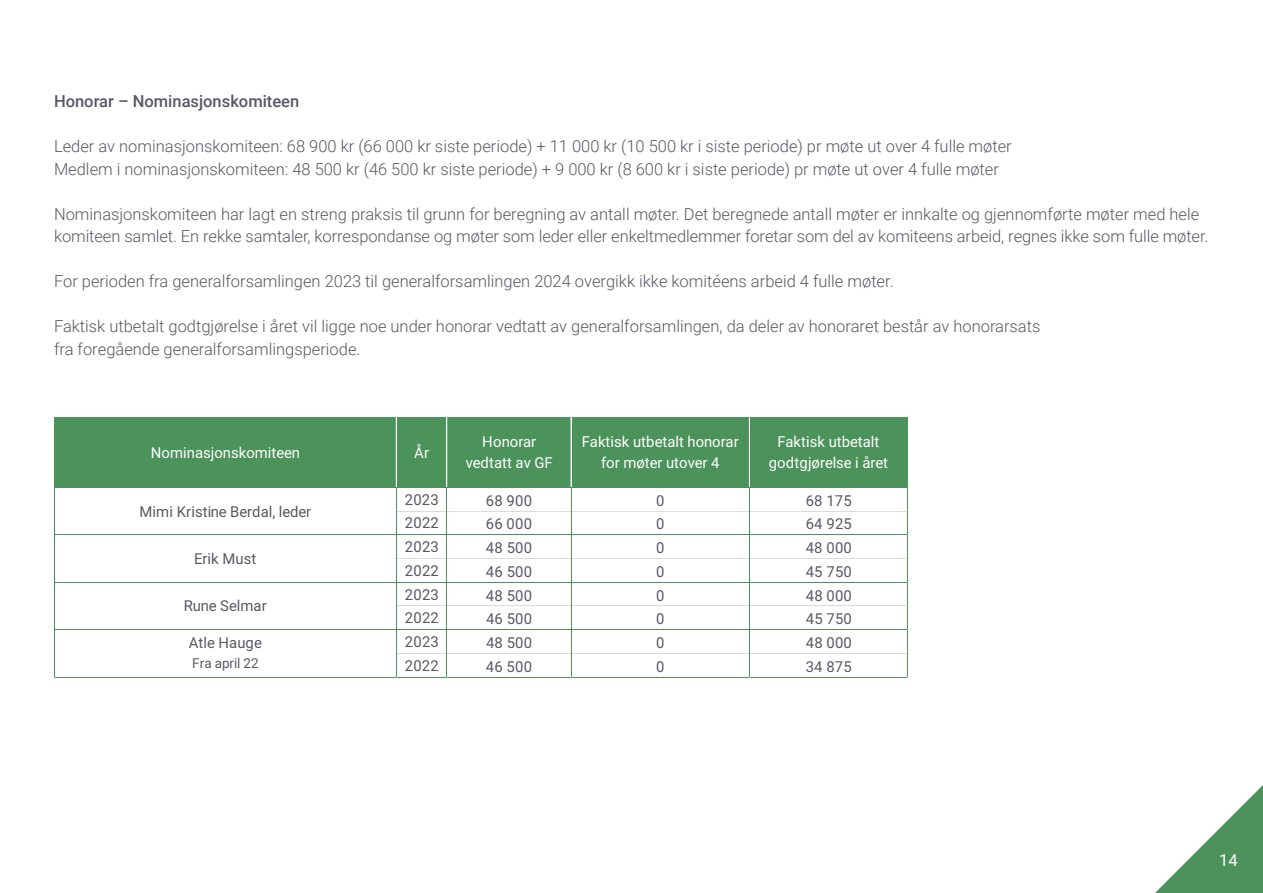
<style>
.page{position:relative;width:1263px;height:893px;background:#fff}
.page>*{position:absolute;margin:0;border:0;box-sizing:border-box;transform-origin:0 0}
.t1{font:300 16.5px/22.5px "Roboto";color:#5a5763}
.t2{font:500 16.5px "Roboto";color:#5a5763}
.t3{font:16.5px "Roboto";color:#fff}
.t4{font:15px "Roboto";letter-spacing:.015em;color:#5b5864}
.t5{font:15px/21.5px "Roboto";color:#fff;text-align:center}
.t6{font:15px "Roboto";letter-spacing:-.005em;color:#5b5864}
.t7{font:13.65px "Roboto";letter-spacing:-.005em;color:#5b5864}
</style>
<div class="page">
<svg style="left:1155px;top:785px;width:108px;height:108px"></svg>
<div style="left:54px;top:417px;width:854px;height:71px;background:#4c925b"></div>
<hr style="left:396px;top:417px;width:1px;height:70px;background:#fff">
<hr style="left:446px;top:417px;width:1px;height:70px;background:#fff">
<hr style="left:447px;top:417px;width:1px;height:70px;background:#fff">
<hr style="left:571px;top:417px;width:1px;height:70px;background:#fff">
<hr style="left:749px;top:417px;width:1px;height:70px;background:#fff">
<hr style="left:397px;top:511px;width:49px;height:1px;background:#dbdade">
<hr style="left:447px;top:511px;width:124px;height:1px;background:#dbdade">
<hr style="left:571px;top:511px;width:178px;height:1px;background:#dbdade">
<hr style="left:750px;top:511px;width:157px;height:1px;background:#dbdade">
<hr style="left:54px;top:534px;width:854px;height:1px;background:#4c925b">
<hr style="left:397px;top:558px;width:49px;height:1px;background:#dbdade">
<hr style="left:447px;top:558px;width:124px;height:1px;background:#dbdade">
<hr style="left:571px;top:558px;width:178px;height:1px;background:#dbdade">
<hr style="left:750px;top:558px;width:157px;height:1px;background:#dbdade">
<hr style="left:54px;top:582px;width:854px;height:1px;background:#4c925b">
<hr style="left:397px;top:605px;width:49px;height:1px;background:#dbdade">
<hr style="left:447px;top:605px;width:124px;height:1px;background:#dbdade">
<hr style="left:571px;top:605px;width:178px;height:1px;background:#dbdade">
<hr style="left:750px;top:605px;width:157px;height:1px;background:#dbdade">
<hr style="left:54px;top:629px;width:854px;height:1px;background:#4c925b">
<hr style="left:397px;top:653px;width:49px;height:1px;background:#dbdade">
<hr style="left:447px;top:653px;width:124px;height:1px;background:#dbdade">
<hr style="left:571px;top:653px;width:178px;height:1px;background:#dbdade">
<hr style="left:750px;top:653px;width:157px;height:1px;background:#dbdade">
<hr style="left:54px;top:487px;width:1px;height:191px;background:#4c925b">
<hr style="left:396px;top:488px;width:1px;height:190px;background:#4c925b">
<hr style="left:446px;top:488px;width:1px;height:190px;background:#4c925b">
<hr style="left:571px;top:488px;width:1px;height:190px;background:#4c925b">
<hr style="left:749px;top:488px;width:1px;height:190px;background:#4c925b">
<hr style="left:54px;top:677px;width:854px;height:1px;background:#4c925b">
<hr style="left:907px;top:488px;width:1px;height:190px;background:#4c925b">
<p class="t2" style="left:54px;top:90px;width:247px">Honorar – Nominasjonskomiteen</p>
<p class="t1" style="left:54px;top:135px;width:959px">Leder av nominasjonskomiteen: 68 900 kr (66 000 kr siste periode) + 11 000 kr (10 500 kr i siste periode) pr møte ut over 4 fulle møter<br>Medlem i nominasjonskomiteen: 48 500 kr (46 500 kr siste periode) + 9 000 kr (8 600 kr i siste periode) pr møte ut over 4 fulle møter</p>
<p class="t1" style="left:54px;top:202px;width:1156px">Nominasjonskomiteen har lagt en streng praksis til grunn for beregning av antall møter. Det beregnede antall møter er innkalte og gjennomførte møter med hele komiteen samlet. En rekke samtaler, korrespondanse og møter som leder eller enkeltmedlemmer foretar som del av komiteens arbeid, regnes ikke som fulle møter.</p>
<p class="t1" style="left:54px;top:270px;width:841px">For perioden fra generalforsamlingen 2023 til generalforsamlingen 2024 overgikk ikke komitéens arbeid 4 fulle møter.</p>
<p class="t1" style="left:54px;top:315px;width:988px">Faktisk utbetalt godtgjørelse i året vil ligge noe under honorar vedtatt av generalforsamlingen, da deler av honoraret består av honorarsats fra foregående generalforsamlingsperiode.</p>
<p class="t5" style="left:151px;top:442px;width:151px">Nominasjonskomiteen</p>
<p class="t5" style="left:414px;top:442px;width:16px">År</p>
<p class="t5" style="left:466px;top:431px;width:88px">Honorar vedtatt av GF</p>
<p class="t5" style="left:582px;top:431px;width:158px">Faktisk utbetalt honorar for møter utover 4</p>
<p class="t5" style="left:769px;top:431px;width:121px">Faktisk utbetalt godtgjørelse i året</p>
<p class="t4" style="left:405px;top:491px;width:36px">2023</p>
<p class="t4" style="left:486px;top:491px;width:48px">68 900</p>
<p class="t4" style="left:656px;top:491px;width:10px">0</p>
<p class="t4" style="left:806px;top:491px;width:48px">68 175</p>
<p class="t4" style="left:405px;top:514px;width:36px">2022</p>
<p class="t4" style="left:486px;top:515px;width:48px">66 000</p>
<p class="t4" style="left:656px;top:515px;width:10px">0</p>
<p class="t4" style="left:806px;top:515px;width:48px">64 925</p>
<p class="t4" style="left:405px;top:538px;width:36px">2023</p>
<p class="t4" style="left:486px;top:539px;width:48px">48 500</p>
<p class="t4" style="left:656px;top:539px;width:10px">0</p>
<p class="t4" style="left:806px;top:539px;width:48px">48 000</p>
<p class="t4" style="left:405px;top:562px;width:36px">2022</p>
<p class="t4" style="left:486px;top:563px;width:48px">46 500</p>
<p class="t4" style="left:656px;top:563px;width:10px">0</p>
<p class="t4" style="left:806px;top:563px;width:48px">45 750</p>
<p class="t4" style="left:405px;top:585px;width:36px">2023</p>
<p class="t4" style="left:486px;top:586px;width:48px">48 500</p>
<p class="t4" style="left:656px;top:586px;width:10px">0</p>
<p class="t4" style="left:806px;top:586px;width:48px">48 000</p>
<p class="t4" style="left:405px;top:609px;width:36px">2022</p>
<p class="t4" style="left:486px;top:610px;width:48px">46 500</p>
<p class="t4" style="left:656px;top:610px;width:10px">0</p>
<p class="t4" style="left:806px;top:610px;width:48px">45 750</p>
<p class="t4" style="left:189px;top:633px;width:75px">Atle Hauge</p>
<p class="t4" style="left:405px;top:633px;width:36px">2023</p>
<p class="t4" style="left:486px;top:634px;width:48px">48 500</p>
<p class="t4" style="left:656px;top:634px;width:10px">0</p>
<p class="t4" style="left:806px;top:634px;width:48px">48 000</p>
<p class="t7" style="left:192px;top:655px;width:68px">Fra april 22</p>
<p class="t4" style="left:405px;top:656px;width:36px">2022</p>
<p class="t4" style="left:486px;top:657px;width:48px">46 500</p>
<p class="t4" style="left:656px;top:657px;width:10px">0</p>
<p class="t4" style="left:806px;top:657px;width:48px">34 875</p>
<p class="t4" style="left:140px;top:502px;width:173px">Mimi Kristine Berdal, leder</p>
<p class="t4" style="left:194px;top:550px;width:64px">Erik Must</p>
<p class="t6" style="left:184px;top:597px;width:84px">Rune Selmar</p>
<p class="t3" style="left:1219px;top:849px;width:20px">14</p>
</div>
